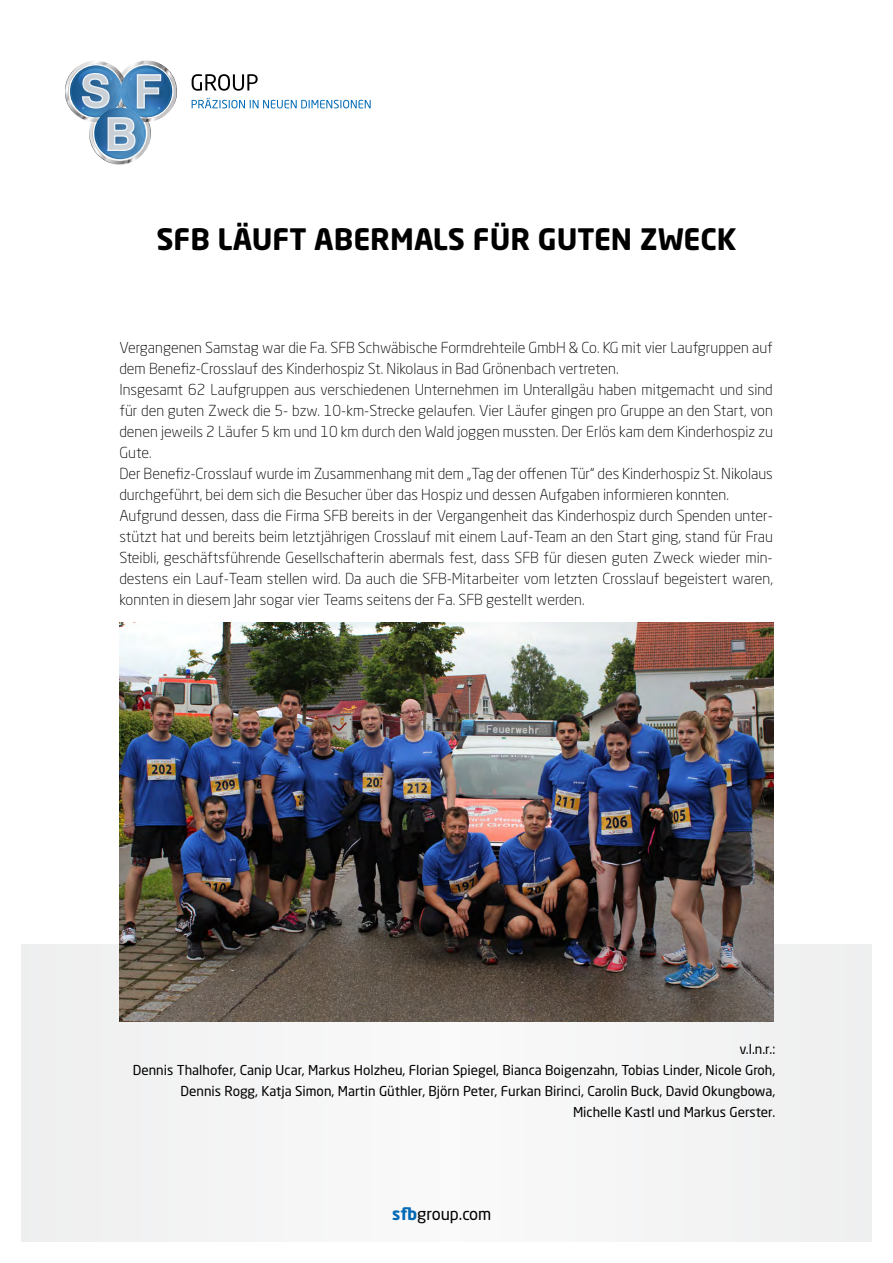
<style>
.page{position:relative;width:893px;height:1263px;background:#fff}
.page>*{position:absolute;margin:0;border:0;box-sizing:border-box;transform-origin:0 0}
.t1{font:700 29.25px "Neo Sans Pro";color:#000}
.t2{font:16.5px "Neo Sans Std";color:#000}
.t3{font:300 15px/21px "Neo Sans Std";color:#000}
.t4{font:13.5px/21px "Neo Sans Std";color:#000;text-align:right}
.s1{font-family:"Neo Sans Pro";font-weight:700;color:#0069b4}
</style>
<div class="page">
<svg style="left:65px;top:60px;width:112px;height:105px"></svg>
<svg style="left:192px;top:74px;width:66px;height:17px"></svg>
<svg style="left:192px;top:98px;width:179px;height:10px"></svg>
<div style="left:21px;top:944px;width:851px;height:298px;background:#f3f4f4"></div>
<img style="left:119px;top:623px;width:654px;height:398px">
<h1 class="t1" style="left:156px;top:221px;width:582px">SFB LÄUFT ABERMALS FÜR GUTEN ZWECK</h1>
<p class="t3" style="left:119px;top:337px;width:655px">Vergangenen Samstag war die Fa. SFB Schwäbische Formdrehteile GmbH &amp; Co. KG mit vier Laufgruppen auf dem Benefiz-Crosslauf des Kinderhospiz St. Nikolaus in Bad Grönenbach vertreten.<br>Insgesamt 62 Laufgruppen aus verschiedenen Unternehmen im Unterallgäu haben mitgemacht und sind für den guten Zweck die 5- bzw. 10-km-Strecke gelaufen. Vier Läufer gingen pro Gruppe an den Start, von denen jeweils 2 Läufer 5 km und 10 km durch den Wald joggen mussten. Der Erlös kam dem Kinderhospiz zu Gute.<br>Der Benefiz-Crosslauf wurde im Zusammenhang mit dem „Tag der offenen Tür“ des Kinderhospiz St. Nikolaus durchgeführt, bei dem sich die Besucher über das Hospiz und dessen Aufgaben informieren konnten.<br>Aufgrund dessen, dass die Firma SFB bereits in der Vergangenheit das Kinderhospiz durch Spenden unter&shy;stützt hat und bereits beim letztjährigen Crosslauf mit einem Lauf-Team an den Start ging, stand für Frau Steibli, geschäftsführende Gesellschafterin abermals fest, dass SFB für diesen guten Zweck wieder min&shy;destens ein Lauf-Team stellen wird. Da auch die SFB-Mitarbeiter vom letzten Crosslauf begeistert waren, konnten in diesem Jahr sogar vier Teams seitens der Fa. SFB gestellt werden.</p>
<p class="t4" style="left:133px;top:1039px;width:644px">v.l.n.r.:<br>Dennis Thalhofer, Canip Ucar, Markus Holzheu, Florian Spiegel, Bianca Boigenzahn, Tobias Linder, Nicole Groh, Dennis Rogg, Katja Simon, Martin Güthler, Björn Peter, Furkan Birinci, Carolin Buck, David Okungbowa, Michelle Kastl und Markus Gerster.</p>
<p class="t2" style="left:392px;top:1204px;width:101px"><span class="s1">sfb</span>group.com</p>
</div>
